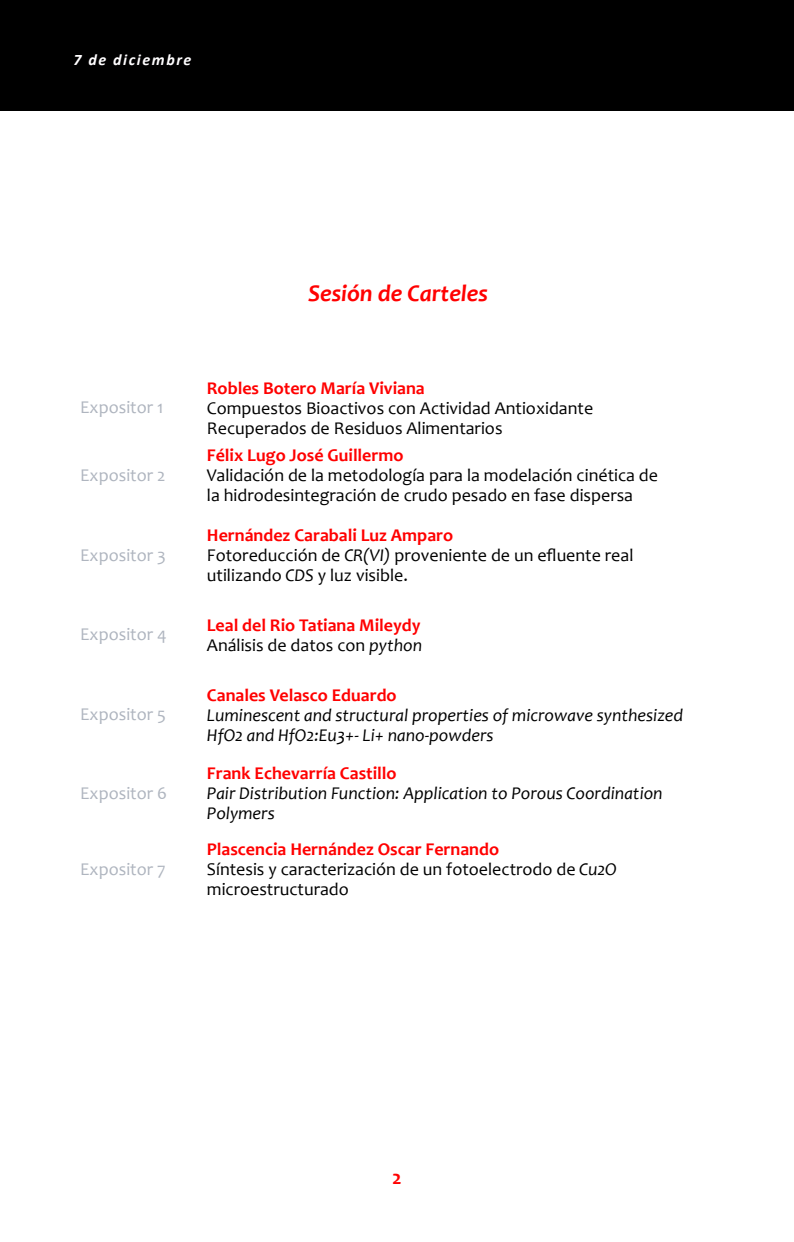
<style>
.page{position:relative;width:794px;height:1242px;background:#fff}
.page>*{position:absolute;margin:0;border:0;box-sizing:border-box;transform-origin:0 0}
.t1{font:italic 700 24px "Candara";color:#ff0101}
.t2{font:700 20px "Candara";color:#ff0101}
.t3{font:18px/20px "Candara";color:#000}
.t4{font:italic 18px/20px "Candara";color:#000}
.t5{font:700 18px/20px "Candara";color:#ff0101}
.t6{font:18px "Candara";color:#afb5bf}
.t7{font:italic 700 16px "Calibri";letter-spacing:.1em;color:#fffeff}
.s1{font-weight:700;color:#ff0101}
.s2{font-style:italic}
.s3{font-weight:400;color:#000}
.s4{font-weight:400;font-style:italic;color:#000}
</style>
<div class="page">
<div style="left:0;top:0;width:794px;height:111px;background:#000"></div>
<p class="t7" style="left:73px;top:48px;width:120px">7 de diciembre</p>
<p class="t6" style="left:80px;top:396px;width:85px">Expositor 1</p>
<p class="t6" style="left:80px;top:463px;width:87px">Expositor 2</p>
<p class="t6" style="left:80px;top:543px;width:87px">Expositor 3</p>
<h1 class="t1" style="left:308px;top:278px;width:181px">Sesión de Carteles</h1>
<p class="t5" style="left:207px;top:377px;width:219px">Robles Botero María Viviana</p>
<p class="t3" style="left:207px;top:398px;width:388px">Compuestos Bioactivos con Actividad Antioxidante<br>Recuperados de Residuos Alimentarios</p>
<p class="t5" style="left:207px;top:444px;width:198px">Félix Lugo José Guillermo</p>
<p class="t3" style="left:207px;top:464px;width:453px">Validación de la metodología para la modelación cinética de la hidrodesintegración de crudo pesado en fase dispersa</p>
<p class="t3" style="left:207px;top:525px;width:428px"><span class="s1">Hernández Carabali Luz Amparo<br></span>Fotoreducción de <span class="s2">CR(VI)</span> proveniente de un efluente real utilizando <span class="s2">CDS</span> y luz visible.</p>
<p class="t6" style="left:80px;top:623px;width:88px">Expositor 4</p>
<p class="t5" style="left:207px;top:615px;width:217px">Leal del Rio Tatiana Mileydy<br><span class="s3">Análisis de datos con</span> <span class="s4">python</span></p>
<p class="t6" style="left:80px;top:703px;width:87px">Expositor 5</p>
<p class="t6" style="left:80px;top:781px;width:88px">Expositor 6</p>
<p class="t6" style="left:80px;top:858px;width:87px">Expositor 7</p>
<p class="t5" style="left:207px;top:684px;width:191px">Canales Velasco Eduardo</p>
<p class="t4" style="left:207px;top:705px;width:478px">Luminescent and structural properties of microwave synthesized<br>HfO2 and HfO2:Eu3+- Li+ nano-powders</p>
<p class="t5" style="left:207px;top:762px;width:191px">Frank Echevarría Castillo</p>
<p class="t4" style="left:207px;top:782px;width:457px">Pair Distribution Function: Application to Porous Coordination<br>Polymers</p>
<p class="t3" style="left:207px;top:839px;width:411px"><span class="s1">Plascencia Hernández Oscar Fernando<br></span>Síntesis y caracterización de un fotoelectrodo de <span class="s2">Cu2O </span>microestructurado</p>
<p class="t2" style="left:392px;top:1165px;width:11px">2</p>
</div>
